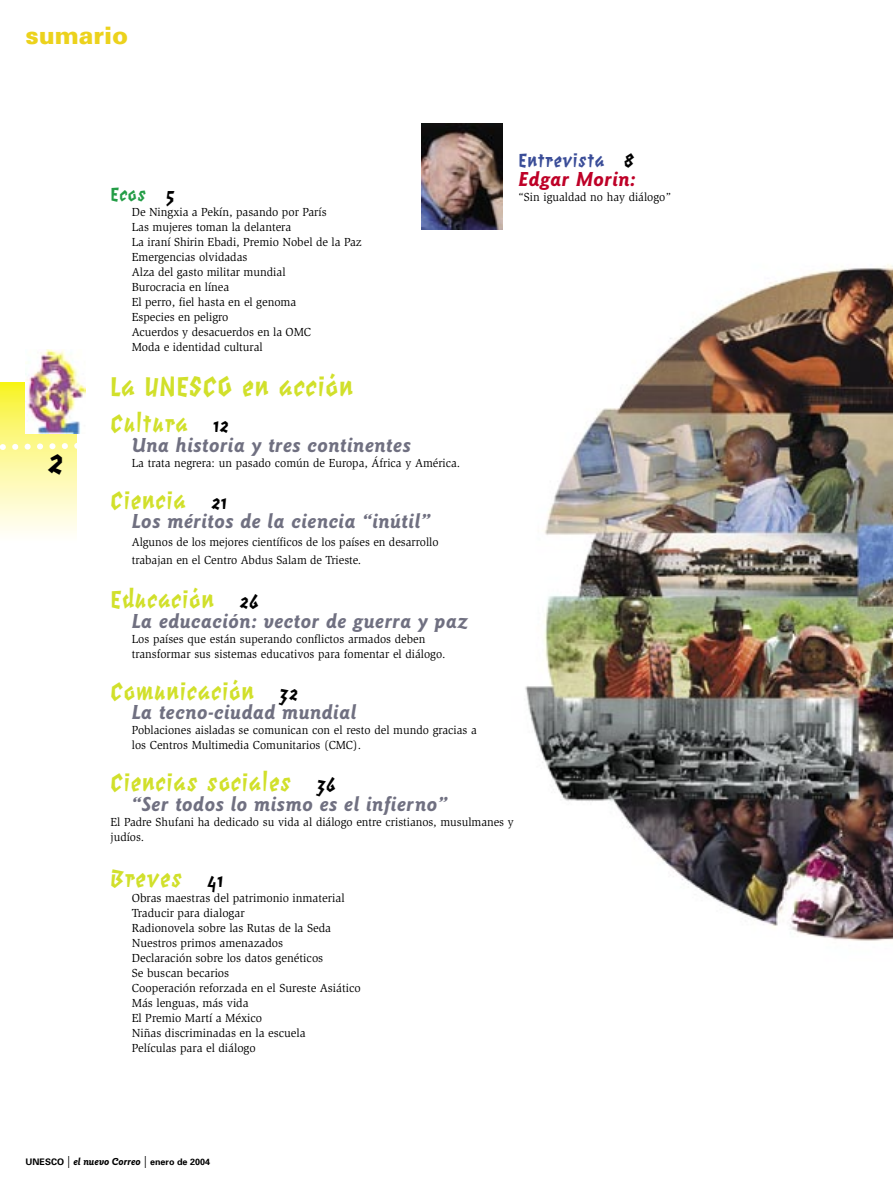
<style>
.page{position:relative;width:893px;height:1191px;background:#fff}
.page>*{position:absolute;margin:0;border:0;box-sizing:border-box;transform-origin:0 0}
.t1{font:700 36px "Elektrix";color:#000}
.t2{font:700 30px "Elektrix";letter-spacing:.025em;color:#d1e02b}
.t3{font:700 27px "Elektrix";letter-spacing:.025em;color:#d1e02b}
.t4{font:900 24px "Univers";color:#ecd21c}
.t5{font:italic 700 21px "Goudy Sans";letter-spacing:.025em;color:#707081}
.t6{font:700 21px "Elektrix";letter-spacing:.025em;color:#3a4d98}
.t7{font:italic 700 21px "Goudy Sans";letter-spacing:.025em;color:#be0027}
.t8{font:700 21px "Elektrix";color:#239d46}
.t9{font:12px/15px "Slimbach";color:#000}
.t10{font:12px/15px "Slimbach";color:#000;scale:.96 1}
.t11{font:700 9px "Univers";color:#000}
.s1{color:#000}
.s2{font-size:21px;color:#000}
.s3{font-weight:300;font-size:12px}
.s4{font-family:"Goudy Sans";font-style:italic;font-size:10.5px}
</style>
<div class="page">
<div style="left:0;top:383px;width:77px;height:160px;background:linear-gradient(to bottom,#f9f32f,#fffeff)"></div>
<img style="left:26px;top:350px;width:59px;height:84px">
<svg style="left:0;top:440px;width:77px;height:13px"></svg>
<img style="left:421px;top:123px;width:81px;height:107px">
<img style="left:525px;top:264px;width:368px;height:677px">
<h3 class="t4" style="left:26px;top:21px;width:104px">sumario</h3>
<h1 class="t1" style="left:47px;top:440px;width:17px">2</h1>
<h3 class="t6" style="left:518px;top:147px;width:118px">Entrevista <span class="s1">8</span></h3>
<h3 class="t7" style="left:518px;top:167px;width:119px">Edgar Morin:</h3>
<p class="t10" style="left:518px;top:190px;width:160px">“Sin igualdad no hay diálogo”</p>
<h3 class="t8" style="left:111px;top:182px;width:66px">Ecos <span class="s1">5</span></h3>
<p class="t9" style="left:132px;top:204px;width:231px">De Ningxia a Pekín, pasando por París<br>Las mujeres toman la delantera<br>La iraní Shirin Ebadi, Premio Nobel de la Paz<br>Emergencias olvidadas<br>Alza del gasto militar mundial<br>Burocracia en línea<br>El perro, fiel hasta en el genoma<br>Especies en peligro<br>Acuerdos y desacuerdos en la OMC<br>Moda e identidad cultural</p>
<h2 class="t2" style="left:111px;top:368px;width:244px">La UNESCO en acción</h2>
<h3 class="t3" style="left:111px;top:407px;width:120px">Cultura <span class="s2">12</span></h3>
<h3 class="t5" style="left:132px;top:432px;width:281px">Una historia y tres continentes</h3>
<p class="t10" style="left:132px;top:455px;width:344px">La trata negrera: un pasado común de Europa, África y América.</p>
<h3 class="t3" style="left:111px;top:484px;width:118px">Ciencia <span class="s2">21</span></h3>
<h3 class="t5" style="left:132px;top:509px;width:300px">Los méritos de la ciencia “inútil”</h3>
<p class="t10" style="left:132px;top:533px;width:321px;line-height:18px">Algunos de los mejores científicos de los países en desarrollo trabajan en el Centro Abdus Salam de Trieste.</p>
<h3 class="t3" style="left:111px;top:583px;width:150px">Educación <span class="s2">26</span></h3>
<h3 class="t5" style="left:132px;top:608px;width:338px">La educación: vector de guerra y paz</h3>
<p class="t10" style="left:132px;top:631px;width:328px">Los países que están superando conflictos armados deben transformar sus sistemas educativos para fomentar el diálogo.</p>
<h3 class="t3" style="left:111px;top:675px;width:189px">Comunicación <span class="s2">32</span></h3>
<h3 class="t5" style="left:132px;top:700px;width:226px">La tecno-ciudad mundial</h3>
<p class="t10" style="left:132px;top:723px;width:361px">Poblaciones aisladas se comunican con el resto del mundo gracias a los Centros Multimedia Comunitarios (CMC).</p>
<h3 class="t3" style="left:111px;top:766px;width:227px">Ciencias sociales <span class="s2">36</span></h3>
<h3 class="t5" style="left:132px;top:791px;width:317px">“Ser todos lo mismo es el infierno”</h3>
<p class="t10" style="left:111px;top:814px;width:422px">El Padre Shufani ha dedicado su vida al diálogo entre cristianos, musulmanes y judíos.</p>
<h3 class="t3" style="left:111px;top:862px;width:114px">Breves <span class="s2">41</span></h3>
<p class="t9" style="left:132px;top:891px;width:230px">Obras maestras del patrimonio inmaterial<br>Traducir para dialogar<br>Radionovela sobre las Rutas de la Seda<br>Nuestros primos amenazados<br>Declaración sobre los datos genéticos<br>Se buscan becarios<br>Cooperación reforzada en el Sureste Asiático<br>Más lenguas, más vida<br>El Premio Martí a México<br>Niñas discriminadas en la escuela<br>Películas para el diálogo</p>
<p class="t11" style="left:26px;top:1156px;width:186px">UNESCO <span class="s3">|</span> <span class="s4">el nuevo Correo</span> <span class="s3">|</span> enero de 2004</p>
</div>
